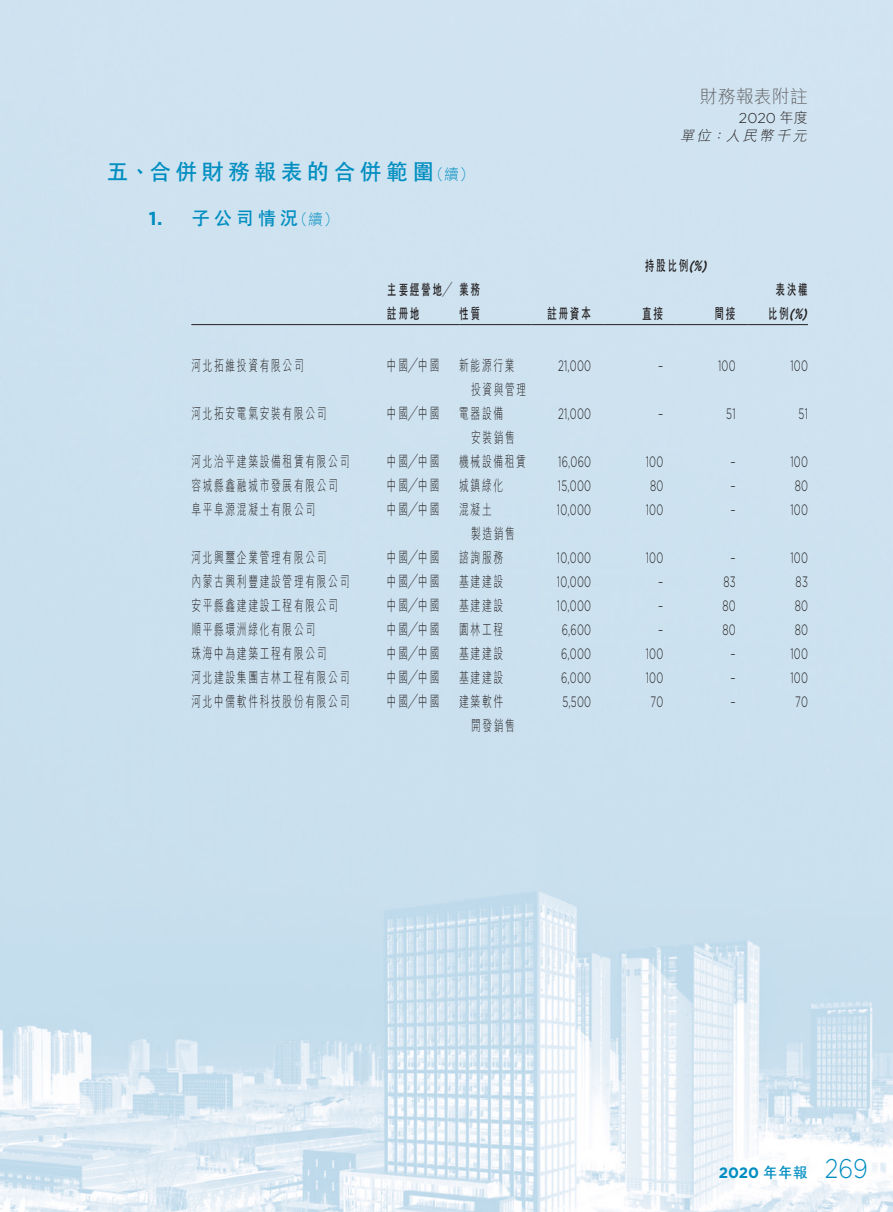
<style>
.page{position:relative;width:893px;height:1212px;background:#fff}
.page>*{position:absolute;margin:0;border:0;box-sizing:border-box;transform-origin:0 0}
._01_Heading_1{font:700 22.5px "C Hei 2 HK";letter-spacing:.17em;color:#008ec1}
._02_Heading_2{font:700 18.75px "C Hei 2 HK";letter-spacing:.18em;color:#008ec1}
.t1{font:300 18px "M Hei HK";color:#636366}
._50_Table_Body{font:300 15px/24px "M Hei HK";letter-spacing:.17em;color:#231f20;scale:.65 1}
._50_Table_Body-2{font:300 15px "Gotham";letter-spacing:.02em;color:#231f20;scale:.65 1}
._50_Table_Body-3{font:700 15px "C Hei 2 HK";letter-spacing:.17em;color:#231f20;scale:.65 1}
.t2{font:700 15px "Gotham";color:#008ec1}
._50_Table_Body-4{font:italic 700 15px "Gotham";color:#231f20;scale:.65 1}
.t3{font:italic 300 14.25px "M Hei HK";color:#231f20}
.t4{font:300 14.25px "Gotham";color:#231f20}
.s1{font-family:"M Hei HK";font-weight:300;font-size:15px}
.s2{font-family:"Gotham"}
.s3{font-family:"M Hei HK"}
.s4{font-family:"Gotham";font-style:italic}
.s5{font-family:"C Hei 2 HK";font-style:normal}
.s6{font-family:"C Hei 2 HK"}
.s7{font-weight:300;font-size:27px}
</style>
<div class="page">
<img style="left:0;top:0;width:893px;height:1212px">
<hr style="left:191px;top:324px;width:196px;height:1px;background:#231f20">
<hr style="left:387px;top:324px;width:72px;height:1px;background:#231f20">
<hr style="left:459px;top:324px;width:72px;height:1px;background:#231f20">
<hr style="left:531px;top:324px;width:73px;height:1px;background:#231f20">
<hr style="left:604px;top:324px;width:72px;height:1px;background:#231f20">
<hr style="left:676px;top:324px;width:72px;height:1px;background:#231f20">
<hr style="left:748px;top:324px;width:60px;height:1px;background:#231f20">
<p class="t1" style="left:700px;top:88px;width:109px">財務報表附註</p>
<p class="_01_Heading_1" style="left:106px;top:160px;width:370px">五、合併財務報表的合併範圍<span class="s1">（續）</span></p>
<p class="_02_Heading_2" style="left:149px;top:208px;width:191px"><span class="s2">1.</span> 子公司情況<span class="s1">（續）</span></p>
<p class="_50_Table_Body-3" style="left:387px;top:281px;width:102px">主要經營地╱</p>
<p class="_50_Table_Body-3" style="left:387px;top:305px;width:52px">註冊地</p>
<p class="_50_Table_Body-3" style="left:459px;top:281px;width:34px">業務</p>
<p class="_50_Table_Body-3" style="left:459px;top:305px;width:34px">性質</p>
<p class="_50_Table_Body-3" style="left:547px;top:305px;width:69px">註冊資本</p>
<p class="t4" style="left:739px;top:110px;width:70px">2020 <span class="s3">年度</span></p>
<p class="t3" style="left:680px;top:129px;width:131px">單位：人民幣千元</p>
<p class="_50_Table_Body-3" style="left:645px;top:257px;width:102px">持股比例<span class="s4">(%)</span></p>
<p class="_50_Table_Body-3" style="left:642px;top:305px;width:34px">直接</p>
<p class="_50_Table_Body-3" style="left:714px;top:305px;width:34px">間接</p>
<p class="_50_Table_Body-3" style="left:775px;top:281px;width:52px">表決權</p>
<p class="_50_Table_Body-4" style="left:768px;top:305px;width:67px"><span class="s5">比例</span> (%)</p>
<p class="_50_Table_Body" style="left:191px;top:353px;width:174px">河北拓維投資有限公司</p>
<p class="_50_Table_Body" style="left:387px;top:353px;width:82px">中國╱中國</p>
<p class="_50_Table_Body" style="left:471px;top:353px;width:87px;text-indent:-12px">新能源行業投資與管理</p>
<p class="_50_Table_Body-2" style="left:558px;top:358px;width:52px">21,000</p>
<p class="_50_Table_Body-2" style="left:658px;top:358px;width:9px">–</p>
<p class="_50_Table_Body-2" style="left:718px;top:358px;width:28px">100</p>
<p class="_50_Table_Body-2" style="left:790px;top:358px;width:28px">100</p>
<p class="_50_Table_Body" style="left:191px;top:401px;width:210px">河北拓安電氣安裝有限公司</p>
<p class="_50_Table_Body" style="left:387px;top:401px;width:82px">中國╱中國</p>
<p class="_50_Table_Body" style="left:471px;top:401px;width:69px;text-indent:-12px">電器設備安裝銷售</p>
<p class="_50_Table_Body-2" style="left:558px;top:406px;width:52px">21,000</p>
<p class="_50_Table_Body-2" style="left:658px;top:406px;width:9px">–</p>
<p class="_50_Table_Body-2" style="left:726px;top:406px;width:16px">51</p>
<p class="_50_Table_Body-2" style="left:799px;top:406px;width:16px">51</p>
<p class="_50_Table_Body" style="left:191px;top:449px;width:245px">河北治平建築設備租賃有限公司</p>
<p class="_50_Table_Body" style="left:387px;top:449px;width:82px">中國╱中國</p>
<p class="_50_Table_Body" style="left:459px;top:449px;width:104px">機械設備租賃</p>
<p class="_50_Table_Body-2" style="left:558px;top:454px;width:52px">16,060</p>
<p class="_50_Table_Body-2" style="left:646px;top:454px;width:28px">100</p>
<p class="_50_Table_Body-2" style="left:730px;top:454px;width:9px">–</p>
<p class="_50_Table_Body-2" style="left:790px;top:454px;width:28px">100</p>
<p class="_50_Table_Body" style="left:191px;top:473px;width:227px">容城縣鑫融城市發展有限公司</p>
<p class="_50_Table_Body" style="left:387px;top:473px;width:82px">中國╱中國</p>
<p class="_50_Table_Body" style="left:459px;top:473px;width:69px">城鎮綠化</p>
<p class="_50_Table_Body-2" style="left:558px;top:478px;width:53px">15,000</p>
<p class="_50_Table_Body-2" style="left:650px;top:478px;width:22px">80</p>
<p class="_50_Table_Body-2" style="left:730px;top:478px;width:9px">–</p>
<p class="_50_Table_Body-2" style="left:795px;top:478px;width:22px">80</p>
<p class="_50_Table_Body" style="left:191px;top:497px;width:192px">阜平阜源混凝土有限公司</p>
<p class="_50_Table_Body" style="left:387px;top:497px;width:82px">中國╱中國</p>
<p class="_50_Table_Body" style="left:471px;top:497px;width:69px;text-indent:-12px">混凝土<br>製造銷售</p>
<p class="_50_Table_Body-2" style="left:557px;top:502px;width:54px">10,000</p>
<p class="_50_Table_Body-2" style="left:646px;top:502px;width:28px">100</p>
<p class="_50_Table_Body-2" style="left:730px;top:502px;width:9px">–</p>
<p class="_50_Table_Body-2" style="left:790px;top:502px;width:28px">100</p>
<p class="_50_Table_Body" style="left:191px;top:545px;width:210px">河北興璽企業管理有限公司</p>
<p class="_50_Table_Body" style="left:387px;top:545px;width:82px">中國╱中國</p>
<p class="_50_Table_Body" style="left:459px;top:545px;width:69px">諮詢服務</p>
<p class="_50_Table_Body-2" style="left:557px;top:550px;width:54px">10,000</p>
<p class="_50_Table_Body-2" style="left:646px;top:550px;width:28px">100</p>
<p class="_50_Table_Body-2" style="left:730px;top:550px;width:9px">–</p>
<p class="_50_Table_Body-2" style="left:790px;top:550px;width:28px">100</p>
<p class="_50_Table_Body" style="left:191px;top:569px;width:245px">內蒙古興利豐建設管理有限公司</p>
<p class="_50_Table_Body" style="left:387px;top:569px;width:82px">中國╱中國</p>
<p class="_50_Table_Body" style="left:459px;top:569px;width:69px">基建建設</p>
<p class="_50_Table_Body-2" style="left:557px;top:574px;width:54px">10,000</p>
<p class="_50_Table_Body-2" style="left:658px;top:574px;width:9px">–</p>
<p class="_50_Table_Body-2" style="left:723px;top:574px;width:20px">83</p>
<p class="_50_Table_Body-2" style="left:796px;top:574px;width:20px">83</p>
<p class="_50_Table_Body" style="left:191px;top:593px;width:227px">安平縣鑫建建設工程有限公司</p>
<p class="_50_Table_Body" style="left:387px;top:593px;width:82px">中國╱中國</p>
<p class="_50_Table_Body" style="left:459px;top:593px;width:69px">基建建設</p>
<p class="_50_Table_Body-2" style="left:557px;top:598px;width:54px">10,000</p>
<p class="_50_Table_Body-2" style="left:658px;top:598px;width:9px">–</p>
<p class="_50_Table_Body-2" style="left:722px;top:598px;width:22px">80</p>
<p class="_50_Table_Body-2" style="left:795px;top:598px;width:22px">80</p>
<p class="_50_Table_Body" style="left:191px;top:617px;width:192px">順平縣環洲綠化有限公司</p>
<p class="_50_Table_Body" style="left:387px;top:617px;width:82px">中國╱中國</p>
<p class="_50_Table_Body" style="left:459px;top:617px;width:69px">園林工程</p>
<p class="_50_Table_Body-2" style="left:562px;top:622px;width:47px">6,600</p>
<p class="_50_Table_Body-2" style="left:658px;top:622px;width:9px">–</p>
<p class="_50_Table_Body-2" style="left:722px;top:622px;width:22px">80</p>
<p class="_50_Table_Body-2" style="left:795px;top:622px;width:22px">80</p>
<p class="_50_Table_Body" style="left:191px;top:641px;width:210px">珠海中為建築工程有限公司</p>
<p class="_50_Table_Body" style="left:387px;top:641px;width:82px">中國╱中國</p>
<p class="_50_Table_Body" style="left:459px;top:641px;width:69px">基建建設</p>
<p class="_50_Table_Body-2" style="left:561px;top:646px;width:48px">6,000</p>
<p class="_50_Table_Body-2" style="left:646px;top:646px;width:28px">100</p>
<p class="_50_Table_Body-2" style="left:730px;top:646px;width:9px">–</p>
<p class="_50_Table_Body-2" style="left:790px;top:646px;width:28px">100</p>
<p class="_50_Table_Body" style="left:191px;top:665px;width:245px">河北建設集團吉林工程有限公司</p>
<p class="_50_Table_Body" style="left:387px;top:665px;width:82px">中國╱中國</p>
<p class="_50_Table_Body" style="left:459px;top:665px;width:69px">基建建設</p>
<p class="_50_Table_Body-2" style="left:561px;top:670px;width:48px">6,000</p>
<p class="_50_Table_Body-2" style="left:646px;top:670px;width:28px">100</p>
<p class="_50_Table_Body-2" style="left:730px;top:670px;width:9px">–</p>
<p class="_50_Table_Body-2" style="left:790px;top:670px;width:28px">100</p>
<p class="_50_Table_Body" style="left:191px;top:689px;width:245px">河北中儒軟件科技股份有限公司</p>
<p class="_50_Table_Body" style="left:387px;top:689px;width:82px">中國╱中國</p>
<p class="_50_Table_Body" style="left:471px;top:689px;width:69px;text-indent:-12px">建築軟件開發銷售</p>
<p class="_50_Table_Body-2" style="left:562px;top:694px;width:46px">5,500</p>
<p class="_50_Table_Body-2" style="left:650px;top:694px;width:21px">70</p>
<p class="_50_Table_Body-2" style="left:730px;top:694px;width:9px">–</p>
<p class="_50_Table_Body-2" style="left:795px;top:694px;width:21px">70</p>
<p class="t2" style="left:719px;top:1164px;width:151px">2020 <span class="s6">年年報</span> <span class="s7">269</span></p>
</div>
